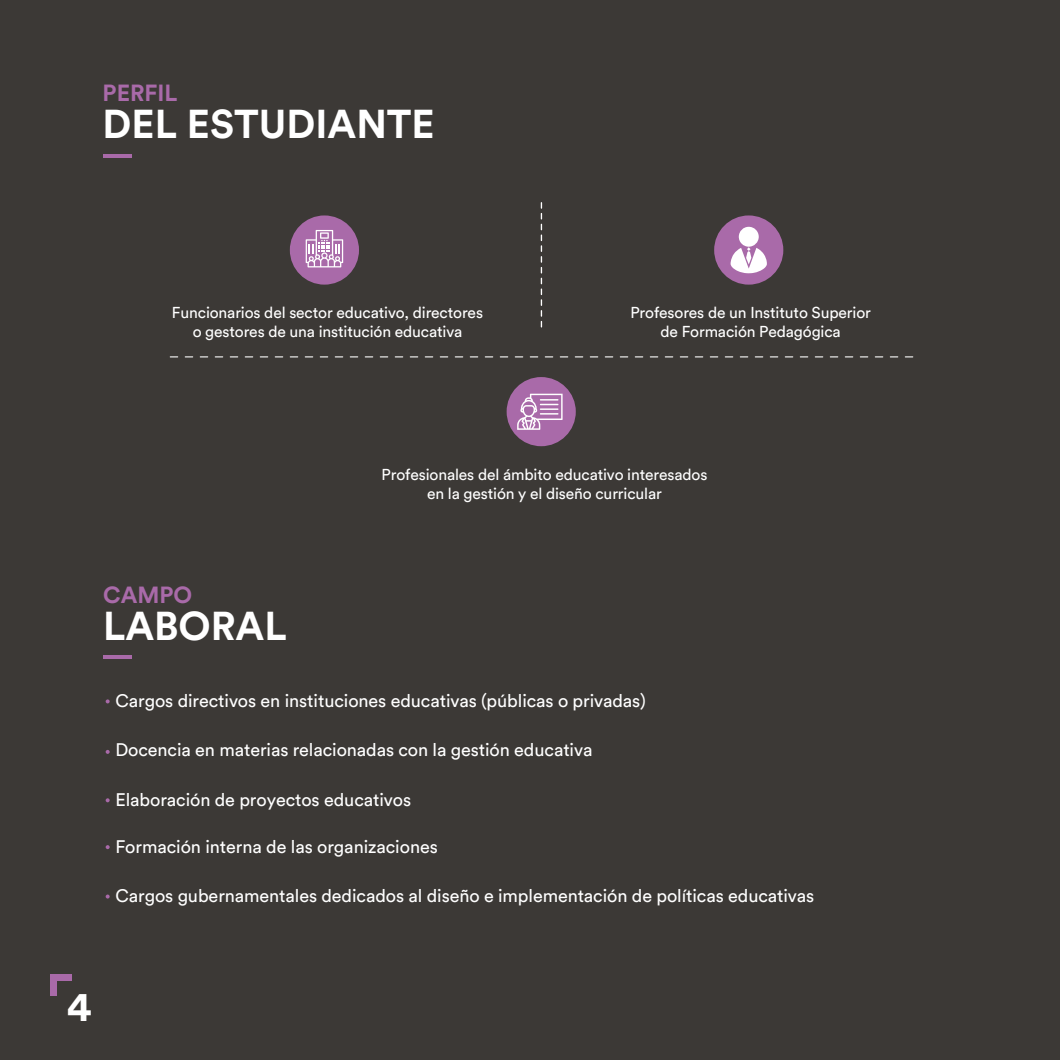
<style>
.page{position:relative;width:1060px;height:1060px;background:#3c3936}
.page>*{position:absolute;margin:0;border:0;box-sizing:border-box;transform-origin:0 0}
.t1{font:700 41.4px "Circular Std";color:#fff}
.t2{font:700 39.9px "Circular Std";color:#fff}
.t3{font:700 23.1px "Circular Std";color:#a96aa9}
.t4{font:18px "Circular Std";letter-spacing:-.005em;color:#fff}
.t5{font:15.6px/18.8px "Circular Std";letter-spacing:-.01em;color:#fff;text-align:center}
</style>
<div class="page">
<svg style="left:106px;top:845px;width:4px;height:4px"></svg>
<svg style="left:106px;top:894px;width:4px;height:4px"></svg>
<svg style="left:106px;top:699px;width:4px;height:4px"></svg>
<svg style="left:106px;top:750px;width:4px;height:4px"></svg>
<svg style="left:106px;top:798px;width:4px;height:4px"></svg>
<div style="left:50px;top:974px;width:22px;height:7px;background:#a96aa9"></div>
<div style="left:50px;top:974px;width:7px;height:22px;background:#a96aa9"></div>
<hr style="left:103px;top:154px;width:29px;height:4px;background:#a96aa9">
<div style="left:290px;top:215px;width:69px;height:70px;background:#a96aa9;border-radius:50%"></div>
<div style="left:714px;top:215px;width:69px;height:70px;background:#a96aa9;border-radius:50%"></div>
<svg style="left:541px;top:203px;width:1px;height:125px"></svg>
<svg style="left:169px;top:356px;width:744px;height:1px"></svg>
<div style="left:739px;top:227px;width:20px;height:20px;background:#fff;border-radius:50%"></div>
<svg style="left:730px;top:247px;width:37px;height:26px"></svg>
<div style="left:507px;top:377px;width:69px;height:69px;background:#a96aa9;border-radius:50%"></div>
<svg style="left:306px;top:230px;width:37px;height:37px"></svg>
<svg style="left:517px;top:394px;width:46px;height:36px"></svg>
<hr style="left:104px;top:655px;width:28px;height:4px;background:#a96aa9">
<p class="t3" style="left:103px;top:78px;width:76px">PERFIL</p>
<h2 class="t2" style="left:103px;top:98px;width:334px">DEL ESTUDIANTE</h2>
<p class="t5" style="left:172px;top:303px;width:313px">Funcionarios del sector educativo, directores o gestores de una institución educativa</p>
<p class="t5" style="left:630px;top:303px;width:242px">Profesores de un Instituto Superior de Formación Pedagógica</p>
<p class="t3" style="left:103px;top:580px;width:91px">CAMPO</p>
<h2 class="t2" style="left:103px;top:600px;width:185px">LABORAL</h2>
<p class="t5" style="left:382px;top:465px;width:327px">Profesionales del ámbito educativo interesados en la gestión y el diseño curricular</p>
<p class="t4" style="left:115px;top:689px;width:532px">Cargos directivos en instituciones educativas (públicas o privadas)</p>
<p class="t4" style="left:115px;top:739px;width:478px">Docencia en materias relacionadas con la gestión educativa</p>
<p class="t4" style="left:115px;top:788px;width:297px">Elaboración de proyectos educativos</p>
<p class="t4" style="left:115px;top:835px;width:324px">Formación interna de las organizaciones</p>
<p class="t4" style="left:115px;top:885px;width:700px">Cargos gubernamentales dedicados al diseño e implementación de políticas educativas</p>
<h1 class="t1" style="left:67px;top:979px;width:26px">4</h1>
</div>
